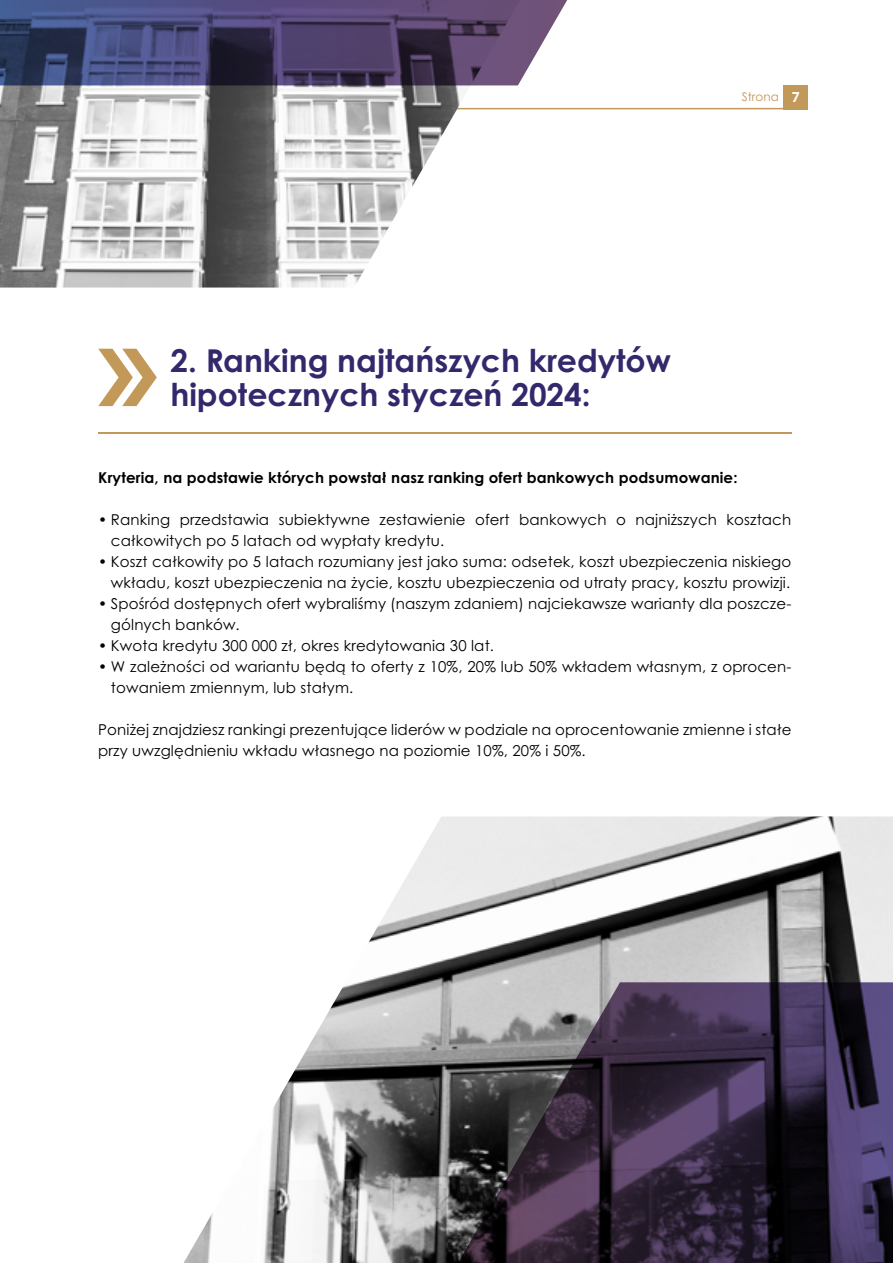
<style>
.page{position:relative;width:893px;height:1263px;background:#fff}
.page>*{position:absolute;margin:0;border:0;box-sizing:border-box;transform-origin:0 0}
.t1{font:700 31.5px/34.5px "Century Gothic Pro";color:#33286b}
.t2{font:15px/21px "Century Gothic Pro";letter-spacing:.01em;color:#000}
.t3{font:700 15px "Century Gothic Pro";letter-spacing:.01em;color:#000}
.t4{font:12px "Century Gothic Pro";color:#c29857}
.s1{font-family:"Lato";font-weight:900;font-size:13.5px;color:#fff}
</style>
<div class="page">
<div style="left:784px;top:85px;width:24px;height:24px;background:#c29959"></div>
<hr style="left:85px;top:108px;width:723px;height:1px;background:#c29959">
<img style="left:0;top:85px;width:520px;height:203px">
<hr style="left:98px;top:432px;width:693px;height:2px;background:#c29959">
<svg style="left:98px;top:349px;width:59px;height:57px"></svg>
<img style="left:184px;top:816px;width:709px;height:447px">
<svg style="left:365px;top:982px;width:528px;height:281px;background:#4c4455"></svg>
<svg style="left:0;top:0;width:567px;height:85px;background:#504a72"></svg>
<p class="t4" style="left:742px;top:89px;width:59px">Strona <span class="s1">7</span></p>
<h1 class="t1" style="left:171px;top:343px;width:502px">2. Ranking najtańszych kredytów hipotecznych styczeń 2024:</h1>
<p class="t3" style="left:98px;top:468px;width:641px">Kryteria, na podstawie których powstał nasz ranking ofert bankowych podsumowanie:</p>
<p class="t2" style="left:111px;top:509px;width:682px;text-indent:-13px">• Ranking przedstawia subiektywne zestawienie ofert bankowych o najniższych kosztach całkowitych po 5 latach od wypłaty kredytu.</p>
<p class="t2" style="left:98px;top:551px;width:695px;text-align:right">• Koszt całkowity po 5 latach rozumiany jest jako suma: odsetek, koszt ubezpieczenia niskiego wkładu, koszt ubezpieczenia na życie, kosztu ubezpieczenia od utraty pracy, kosztu prowizji.</p>
<p class="t2" style="left:111px;top:593px;width:682px;text-indent:-13px">• Spośród dostępnych ofert wybraliśmy (naszym zdaniem) najciekawsze warianty dla poszcze&shy;gólnych banków.</p>
<p class="t2" style="left:98px;top:635px;width:397px">• Kwota kredytu 300 000 zł, okres kredytowania 30 lat.</p>
<p class="t2" style="left:111px;top:656px;width:682px;text-indent:-13px">• W zależności od wariantu będą to oferty z 10%, 20% lub 50% wkładem własnym, z oprocen&shy;towaniem zmiennym, lub stałym.</p>
<p class="t2" style="left:98px;top:719px;width:695px">Poniżej znajdziesz rankingi prezentujące liderów w podziale na oprocentowanie zmienne i stałe przy uwzględnieniu wkładu własnego na poziomie 10%, 20% i 50%.</p>
</div>
